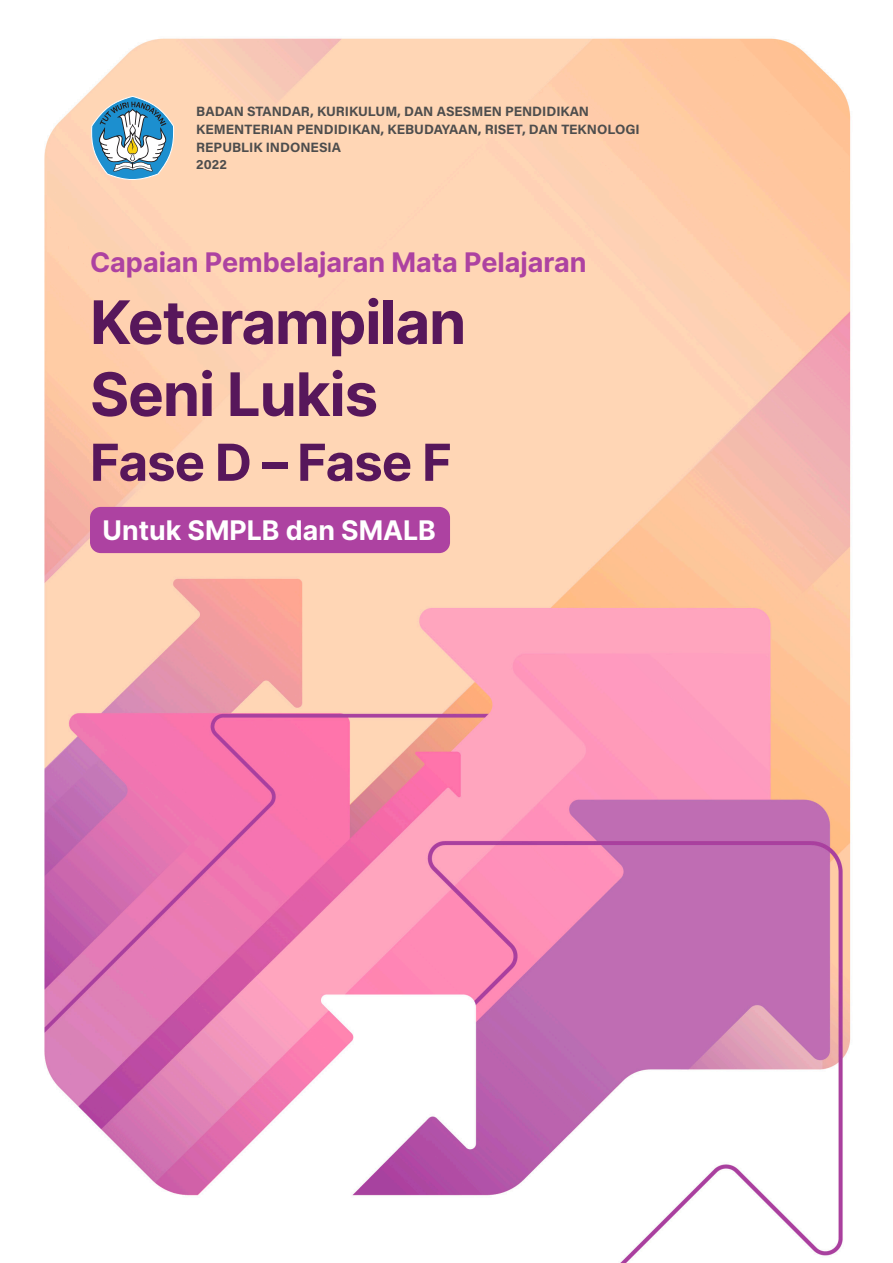
<style>
.page{position:relative;width:893px;height:1263px;background:#fff}
.page>*{position:absolute;margin:0;border:0;box-sizing:border-box;transform-origin:0 0}
.t1{font:700 60px/72px "Inter";letter-spacing:-.02em;color:#57175b}
.t2{font:700 51px "Inter";letter-spacing:-.02em;color:#57175b}
.t3{font:700 27px "Inter";color:#ad42a1}
.t4{font:700 27px "Inter";color:#fff}
.t5{font:700 13.5px/17.9px "Acumin Pro";color:#4d4d4d}
</style>
<div class="page">
<img style="left:44px;top:38px;width:807px;height:1225px">
<div style="left:90px;top:507px;width:360px;height:46px;background:#ad42a1;border-radius:11px"></div>
<svg style="left:91px;top:96px;width:83px;height:85px"></svg>
<p class="t5" style="left:196px;top:102px;width:445px">BADAN STANDAR, KURIKULUM, DAN ASESMEN PENDIDIKAN KEMENTERIAN PENDIDIKAN, KEBUDAYAAN, RISET, DAN TEKNOLOGI REPUBLIK INDONESIA<br>2022</p>
<p class="t3" style="left:90px;top:242px;width:498px">Capaian Pembelajaran Mata Pelajaran</p>
<p class="t1" style="left:90px;top:284px;width:378px">Keterampilan<br>Seni Lukis</p>
<p class="t2" style="left:90px;top:424px;width:363px">Fase D – Fase F</p>
<p class="t4" style="left:103px;top:510px;width:335px">Untuk SMPLB dan SMALB</p>
</div>
